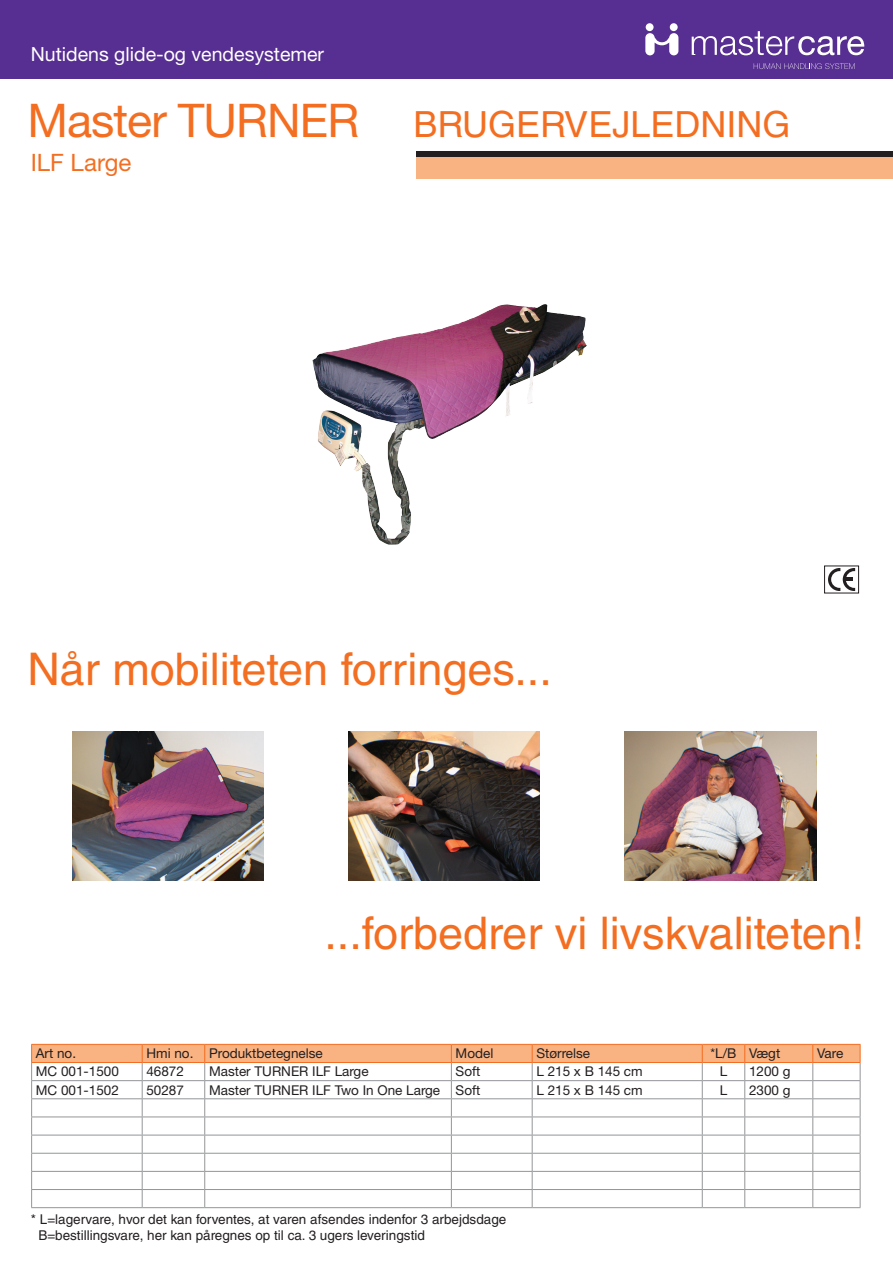
<style>
.page{position:relative;width:893px;height:1263px;background:#fff}
.page>*{position:absolute;margin:0;border:0;box-sizing:border-box;transform-origin:0 0}
.Overskrift_31_pt{font:46.5px "Helvetica Neue LT Std";letter-spacing:-.02em;color:#f36e21}
.t1{font:45px "Helvetica LT Std";color:#f36e21}
.t2{font:36px "Helvetica LT Std";color:#f36e21}
.Underoverskrift{font:24px "Helvetica Neue LT Std";letter-spacing:-.005em;color:#f36e21}
.t3{font:19.5px "Helvetica Neue LT Std";color:#fff}
.Tabeltekst{font:13.5px "Helvetica Neue LT Std";color:#231f20}
.t4{font:13.5px/16.2px "Helvetica LT Std";color:#231f20}
</style>
<div class="page">
<div style="left:417px;top:157px;width:476px;height:22px;background:#f9b281"></div>
<div style="left:0;top:0;width:893px;height:79px;background:#572e91"></div>
<div style="left:417px;top:151px;width:476px;height:6px;background:#231f20"></div>
<svg style="left:828px;top:568px;width:27px;height:23px"></svg>
<div style="left:824px;top:566px;width:35px;height:27px;border:1px solid #231f20"></div>
<svg style="left:645px;top:33px;width:33px;height:22px"></svg>
<div style="left:646px;top:23px;width:8px;height:8px;background:#fff;border-radius:50%"></div>
<div style="left:670px;top:23px;width:8px;height:8px;background:#fff;border-radius:50%"></div>
<svg style="left:692px;top:31px;width:172px;height:24px"></svg>
<svg style="left:754px;top:63px;width:101px;height:6px"></svg>
<hr style="left:31px;top:1207px;width:111px;height:1px;background:#939598">
<hr style="left:142px;top:1207px;width:63px;height:1px;background:#939598">
<hr style="left:205px;top:1207px;width:246px;height:1px;background:#939598">
<hr style="left:451px;top:1207px;width:81px;height:1px;background:#939598">
<hr style="left:532px;top:1207px;width:170px;height:1px;background:#939598">
<hr style="left:702px;top:1207px;width:43px;height:1px;background:#939598">
<hr style="left:745px;top:1207px;width:68px;height:1px;background:#939598">
<hr style="left:813px;top:1207px;width:47px;height:1px;background:#939598">
<svg style="left:31px;top:1044px;width:830px;height:163px"></svg>
<hr style="left:31px;top:1062px;width:111px;height:1px;background:#f36e21">
<hr style="left:142px;top:1062px;width:63px;height:1px;background:#f36e21">
<hr style="left:205px;top:1062px;width:246px;height:1px;background:#f36e21">
<hr style="left:451px;top:1062px;width:81px;height:1px;background:#f36e21">
<hr style="left:532px;top:1062px;width:170px;height:1px;background:#f36e21">
<hr style="left:702px;top:1062px;width:43px;height:1px;background:#f36e21">
<hr style="left:745px;top:1062px;width:68px;height:1px;background:#f36e21">
<hr style="left:813px;top:1062px;width:47px;height:1px;background:#f36e21">
<img style="left:348px;top:731px;width:192px;height:149px">
<img style="left:625px;top:731px;width:191px;height:149px">
<img style="left:312px;top:304px;width:275px;height:241px">
<img style="left:72px;top:731px;width:192px;height:149px">
<h3 class="t3" style="left:31px;top:42px;width:295px">Nutidens glide-og vendesystemer</h3>
<p class="Overskrift_31_pt" style="left:28px;top:92px;width:333px">Master TURNER</p>
<p class="Underoverskrift" style="left:31px;top:148px;width:102px">ILF Large</p>
<h3 class="t2" style="left:414px;top:104px;width:378px">BRUGERVEJLEDNING</h3>
<h2 class="t1" style="left:27px;top:643px;width:526px">Når mobiliteten forringes...</h2>
<h2 class="t1" style="left:324px;top:907px;width:541px">...forbedrer vi livskvaliteten!</h2>
<p class="Tabeltekst" style="left:36px;top:1045px;width:42px">Art no.</p>
<p class="Tabeltekst" style="left:146px;top:1045px;width:49px">Hmi no.</p>
<p class="Tabeltekst" style="left:209px;top:1045px;width:115px">Produktbetegnelse</p>
<p class="Tabeltekst" style="left:456px;top:1045px;width:39px">Model</p>
<p class="Tabeltekst" style="left:536px;top:1045px;width:55px">Størrelse</p>
<p class="Tabeltekst" style="left:710px;top:1045px;width:28px">*L/B</p>
<p class="Tabeltekst" style="left:749px;top:1045px;width:33px">Vægt</p>
<p class="Tabeltekst" style="left:817px;top:1045px;width:28px">Vare</p>
<p class="Tabeltekst" style="left:36px;top:1063px;width:85px">MC 001-1500</p>
<p class="Tabeltekst" style="left:146px;top:1063px;width:39px">46872</p>
<p class="Tabeltekst" style="left:209px;top:1063px;width:161px">Master TURNER ILF Large</p>
<p class="Tabeltekst" style="left:456px;top:1063px;width:26px">Soft</p>
<p class="Tabeltekst" style="left:536px;top:1063px;width:108px">L 215 x B 145 cm</p>
<p class="Tabeltekst" style="left:720px;top:1063px;width:9px">L</p>
<p class="Tabeltekst" style="left:749px;top:1063px;width:43px">1200 g</p>
<p class="Tabeltekst" style="left:36px;top:1082px;width:85px">MC 001-1502</p>
<p class="Tabeltekst" style="left:146px;top:1082px;width:39px">50287</p>
<p class="Tabeltekst" style="left:209px;top:1082px;width:233px">Master TURNER ILF Two In One Large</p>
<p class="Tabeltekst" style="left:456px;top:1082px;width:26px">Soft</p>
<p class="Tabeltekst" style="left:536px;top:1082px;width:108px">L 215 x B 145 cm</p>
<p class="Tabeltekst" style="left:720px;top:1082px;width:9px">L</p>
<p class="Tabeltekst" style="left:749px;top:1082px;width:43px">2300 g</p>
<p class="t4" style="left:38px;top:1211px;width:470px;text-indent:-8px">* L=lagervare, hvor det kan forventes, at varen afsendes indenfor 3 arbejdsdage<br>B=bestillingsvare, her kan påregnes op til ca. 3 ugers leveringstid</p>
</div>
